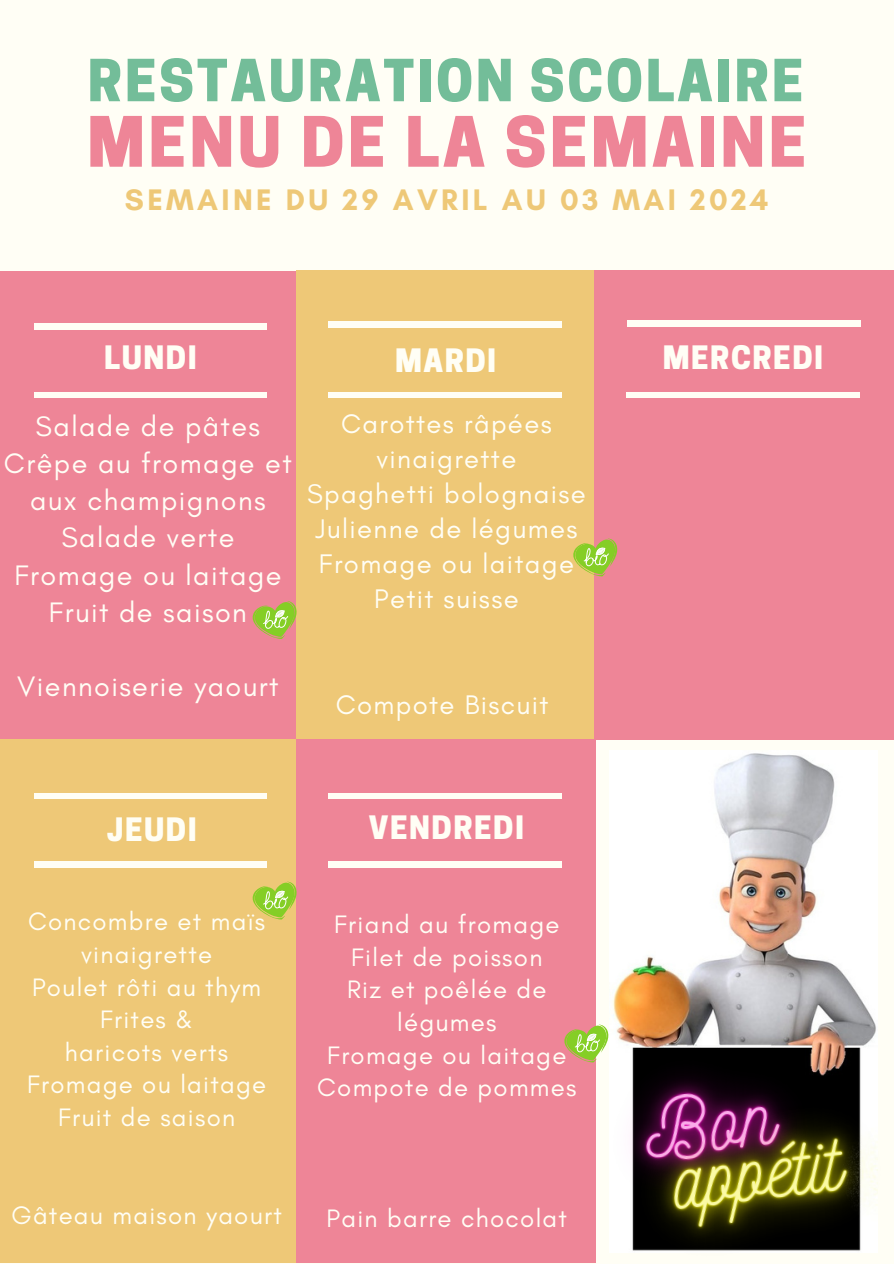
<style>
.page{position:relative;width:894px;height:1264px;background:#fff}
.page>*{position:absolute;margin:0;border:0;box-sizing:border-box;transform-origin:0 0}
.t1{font:800 65.1px "Cooper Hewitt";letter-spacing:.05em;color:#ee8597}
.t2{font:800 54.45px "Cooper Hewitt";letter-spacing:.05em;color:#73bd99}
.t3{font:800 30.3px "Cooper Hewitt";letter-spacing:.05em;color:#fffef5}
.t4{font:700 30.3px "Glacial Indifference";letter-spacing:.11em;color:#eec877}
.t5{font:28.65px/37.2px "Glacial Indifference";letter-spacing:.05em;color:#fffef5;text-align:center}
.t6{font:27.45px "Glacial Indifference";letter-spacing:.05em;color:#fffef5}
.t7{font:25.65px/32.7px "Glacial Indifference";letter-spacing:.05em;color:#fffef5;text-align:center}
</style>
<div class="page">
<div style="left:0;top:0;width:893px;height:1263px;background:#fffef5"></div>
<div style="left:0;top:271px;width:300px;height:469px;background:#ee8597"></div>
<div style="left:34px;top:324px;width:233px;height:5px;background:#fffef5"></div>
<div style="left:34px;top:392px;width:233px;height:6px;background:#fffef5"></div>
<div style="left:297px;top:270px;width:298px;height:469px;background:#eec877"></div>
<div style="left:594px;top:271px;width:299px;height:469px;background:#ee8597"></div>
<div style="left:328px;top:321px;width:233px;height:6px;background:#fffef5"></div>
<div style="left:328px;top:392px;width:233px;height:6px;background:#fffef5"></div>
<div style="left:627px;top:321px;width:233px;height:5px;background:#fffef5"></div>
<div style="left:626px;top:392px;width:232px;height:6px;background:#fffef5"></div>
<div style="left:0;top:739px;width:296px;height:523px;background:#eec877"></div>
<div style="left:34px;top:793px;width:233px;height:6px;background:#fffef5"></div>
<div style="left:34px;top:862px;width:233px;height:5px;background:#fffef5"></div>
<div style="left:296px;top:739px;width:299px;height:523px;background:#ee8597"></div>
<div style="left:328px;top:793px;width:233px;height:6px;background:#fffef5"></div>
<div style="left:328px;top:862px;width:233px;height:5px;background:#fffef5"></div>
<img style="left:714px;top:753px;width:121px;height:204px">
<svg style="left:252px;top:881px;width:45px;height:38px"></svg>
<svg style="left:573px;top:538px;width:45px;height:38px"></svg>
<img style="left:533px;top:957px;width:330px;height:306px">
<img style="left:561px;top:1003px;width:315px;height:260px">
<svg style="left:252px;top:601px;width:45px;height:38px"></svg>
<p class="t2" style="left:88px;top:60px;width:717px">RESTAURATION SCOLAIRE</p>
<p class="t1" style="left:87px;top:118px;width:720px">MENU DE LA SEMAINE</p>
<p class="t4" style="left:125px;top:181px;width:645px">SEMAINE DU 29 AVRIL AU 03 MAI 2024</p>
<p class="t3" style="left:104px;top:346px;width:94px">LUNDI</p>
<h5 class="t5" style="left:4px;top:407px;width:289px">Salade de pâtes<br>Crêpe au fromage et aux champignons<br>Salade verte<br>Fromage ou laitage<br>Fruit de saison</h5>
<p class="t3" style="left:395px;top:349px;width:103px">MARDI</p>
<h4 class="t3" style="left:662px;top:346px;width:162px">MERCREDI</h4>
<h2 class="t6" style="left:341px;top:406px;width:212px">Carottes râpées</h2>
<h4 class="t6" style="left:376px;top:441px;width:141px">vinaigrette</h4>
<p class="t6" style="left:307px;top:477px;width:280px">Spaghetti bolognaise</p>
<p class="t6" style="left:315px;top:512px;width:263px">Julienne de légumes</p>
<h4 class="t6" style="left:319px;top:547px;width:256px">Fromage ou laitage</h4>
<p class="t6" style="left:374px;top:582px;width:146px">Petit suisse</p>
<h5 class="t5" style="left:17px;top:667px;width:263px">Viennoiserie yaourt</h5>
<p class="t6" style="left:335px;top:688px;width:214px">Compote Biscuit</p>
<p class="t3" style="left:107px;top:818px;width:91px">JEUDI</p>
<p class="t3" style="left:369px;top:816px;width:157px">VENDREDI</p>
<p class="t7" style="left:28px;top:904px;width:238px">Concombre et maïs</p>
<h4 class="t7" style="left:81px;top:937px;width:132px">vinaigrette</h4>
<p class="t7" style="left:32px;top:970px;width:231px">Poulet rôti au thym</p>
<p class="t7" style="left:100px;top:1002px;width:95px">Frites &amp;</p>
<p class="t7" style="left:65px;top:1035px;width:165px">haricots verts</p>
<h4 class="t7" style="left:27px;top:1068px;width:240px">Fromage ou laitage</h4>
<p class="t7" style="left:58px;top:1100px;width:179px">Fruit de saison</p>
<p class="t7" style="left:11px;top:1198px;width:272px">Gâteau maison yaourt</p>
<p class="t7" style="left:334px;top:907px;width:227px">Friand au fromage</p>
<p class="t7" style="left:351px;top:940px;width:193px">Filet de poisson</p>
<p class="t7" style="left:347px;top:973px;width:201px">Riz et poêlée de légumes</p>
<p class="t7" style="left:327px;top:1038px;width:240px">Fromage ou laitage</p>
<p class="t7" style="left:317px;top:1071px;width:260px">Compote de pommes</p>
<p class="t7" style="left:326px;top:1201px;width:242px">Pain barre chocolat</p>
</div>
